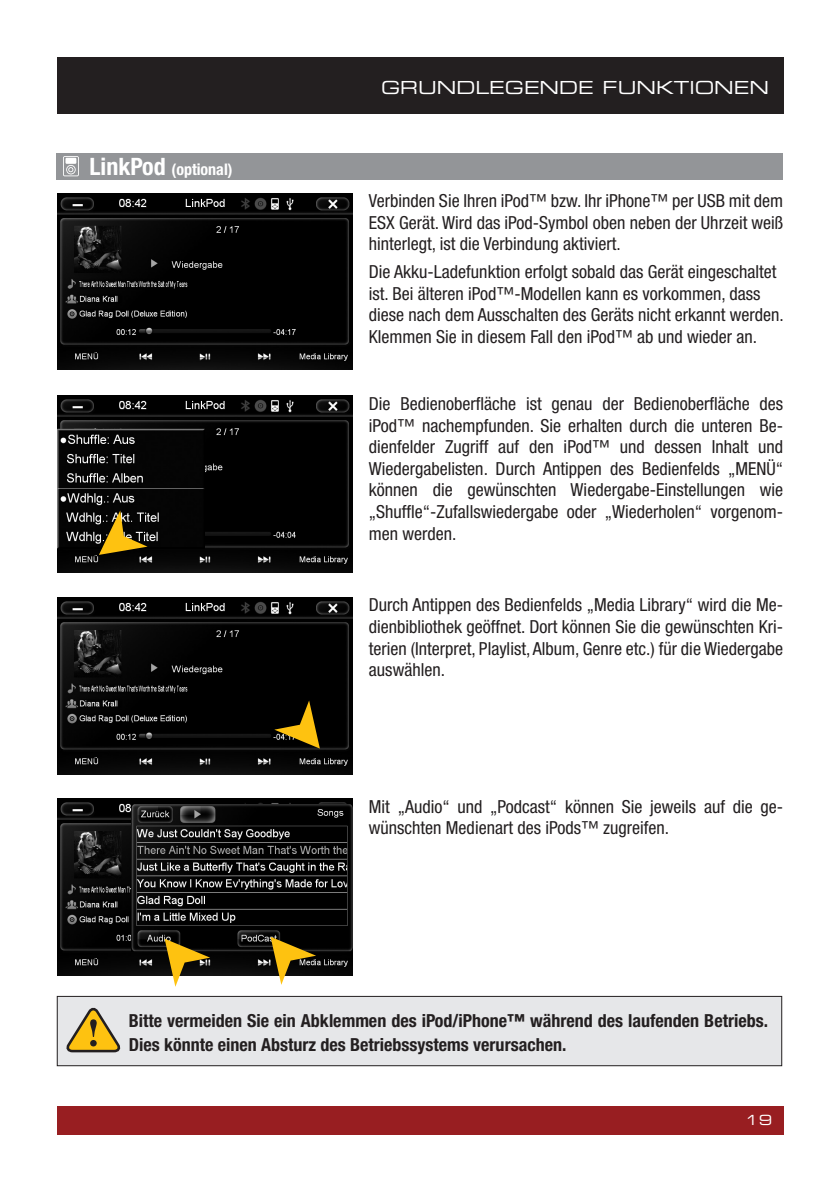
<style>
.page{position:relative;width:840px;height:1191px;background:#fff}
.page>*{position:absolute;margin:0;border:0;box-sizing:border-box;transform-origin:0 0}
.t1{font:condensed 18px/21.6px "Helvetica Neue";color:#231f20;text-align:justify}
.t2{font:700 condensed 18px/24px "Helvetica Neue";color:#231f20}
.t3{font:18px "Eurostile Extended Two";color:#fff}
.t4{font:700 condensed 16px "Helvetica Neue";color:#fff}
.t5{font:14px "Eurostile Extended Two";color:#fff}
.s1{font-size:24px}
</style>
<div class="page">
<div style="left:57px;top:1106px;width:725px;height:28px;background:#981e21"></div>
<div style="left:57px;top:57px;width:725px;height:56px;background:#231f20"></div>
<div style="left:57px;top:153px;width:725px;height:27px;background:#939598"></div>
<img style="left:57px;top:193px;width:295px;height:177px">
<img style="left:57px;top:396px;width:295px;height:177px">
<img style="left:57px;top:597px;width:295px;height:177px">
<img style="left:57px;top:798px;width:295px;height:177px">
<svg style="left:99px;top:510px;width:48px;height:45px"></svg>
<svg style="left:274px;top:700px;width:46px;height:48px"></svg>
<svg style="left:270px;top:936px;width:46px;height:48px"></svg>
<svg style="left:164px;top:938px;width:46px;height:48px"></svg>
<div style="left:56px;top:995px;width:726px;height:71px;background:#e6e7e9"></div>
<svg style="left:66px;top:1004px;width:58px;height:49px"></svg>
<svg style="left:63px;top:156px;width:16px;height:20px"></svg>
<p class="t4" style="left:89px;top:160px;width:144px"><span class="s1">LinkPod</span> (optional)</p>
<p class="t3" style="left:381px;top:75px;width:389px">GRUNDLEGENDE FUNKTIONEN</p>
<p class="t1" style="left:369px;top:190px;width:415px">Verbinden Sie Ihren iPod™ bzw. Ihr iPhone™ per USB mit dem ESX Gerät. Wird das iPod-Symbol oben neben der Uhrzeit weiß hinterlegt, ist die Verbindung aktiviert.</p>
<p class="t1" style="left:369px;top:261px;width:416px;text-align:left">Die Akku-Ladefunktion erfolgt sobald das Gerät eingeschaltet ist. Bei älteren iPod™-Modellen kann es vorkommen, dass diese nach dem Ausschalten des Geräts nicht erkannt werden.<br>Klemmen Sie in diesem Fall den iPod™ ab und wieder an.</p>
<p class="t1" style="left:369px;top:393px;width:415px">Die Bedienoberfläche ist genau der Bedienoberfläche des iPod™ nachempfunden. Sie erhalten durch die unteren Be&shy;dienfelder Zugriff auf den iPod™ und dessen Inhalt und Wiedergabelisten. Durch Antippen des Bedienfelds „MENÜ“ können die gewünschten Wiedergabe-Einstellungen wie „Shuffle“-Zufallswiedergabe oder „Wiederholen“ vorgenom&shy;men werden.</p>
<p class="t1" style="left:369px;top:594px;width:415px">Durch Antippen des Bedienfelds „Media Library“ wird die Me&shy;dienbibliothek geöffnet. Dort können Sie die gewünschten Kri&shy;terien (Interpret, Playlist, Album, Genre etc.) für die Wiedergabe auswählen.</p>
<p class="t1" style="left:369px;top:795px;width:415px">Mit „Audio“ und „Podcast“ können Sie jeweils auf die ge&shy;wünschten Medienart des iPods™ zugreifen.</p>
<p class="t2" style="left:129px;top:1008px;width:640px">Bitte vermeiden Sie ein Abklemmen des iPod/iPhone™ während des laufenden Betriebs.<br>Dies könnte einen Absturz des Betriebssystems verursachen.</p>
<p class="t5" style="left:744px;top:1110px;width:28px">19</p>
</div>
